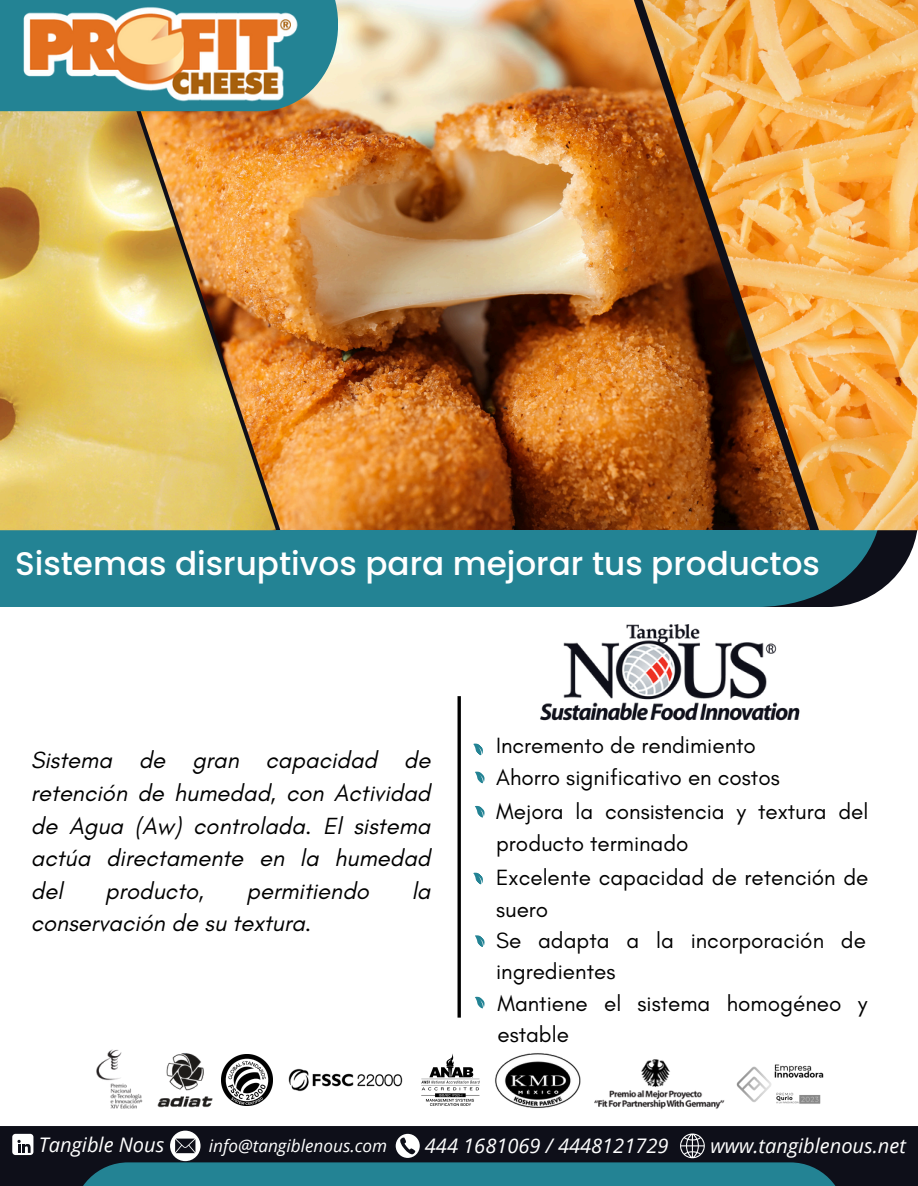
<style>
.page{position:relative;width:918px;height:1186px;background:#fff}
.page>*{position:absolute;margin:0;border:0;box-sizing:border-box;transform-origin:0 0}
.t1{font:500 32.7px "Poppins";color:#fff}
.t2{font:italic 23.85px/32.7px "Glacial Indifference";color:#000;text-align:justify}
.t3{font:22.5px/31.5px "Glacial Indifference";color:#000}
.t4{font:italic 20.1px "Open Sans";color:#fff}
.t5{font:italic 17.25px "Open Sans";color:#fff}
</style>
<div class="page">
<div style="left:0;top:530px;width:882px;height:77px;background:#238394"></div>
<img style="left:275px;top:0;width:367px;height:530px">
<img style="left:0;top:111px;width:275px;height:419px">
<img style="left:642px;top:0;width:276px;height:530px">
<div style="left:0;top:0;width:338px;height:111px;background:#238394"></div>
<img style="left:23px;top:7px;width:278px;height:95px">
<img style="left:540px;top:624px;width:260px;height:97px">
<hr style="left:458px;top:696px;width:3px;height:321px;background:#000">
<svg style="left:473px;top:743px;width:10px;height:13px"></svg>
<svg style="left:475px;top:771px;width:10px;height:13px"></svg>
<svg style="left:475px;top:805px;width:10px;height:13px"></svg>
<svg style="left:473px;top:872px;width:10px;height:13px"></svg>
<svg style="left:475px;top:935px;width:10px;height:12px"></svg>
<div style="left:0;top:1126px;width:918px;height:60px;background:#0e0f19"></div>
<div style="left:73px;top:1162px;width:772px;height:24px;background:#238394"></div>
<img style="left:96px;top:1049px;width:47px;height:60px">
<img style="left:158px;top:1053px;width:55px;height:55px">
<img style="left:594px;top:1059px;width:131px;height:50px">
<img style="left:421px;top:1053px;width:59px;height:53px">
<img style="left:288px;top:1068px;width:115px;height:24px">
<img style="left:222px;top:1054px;width:51px;height:51px">
<img style="left:736px;top:1064px;width:88px;height:40px">
<img style="left:495px;top:1053px;width:86px;height:55px">
<div style="left:12px;top:1134px;width:21px;height:21px;background:#fff;border-radius:3px"></div>
<svg style="left:17px;top:1140px;width:14px;height:13px"></svg>
<svg style="left:396px;top:1134px;width:24px;height:24px"></svg>
<svg style="left:680px;top:1133px;width:25px;height:25px"></svg>
<svg style="left:170px;top:1130px;width:31px;height:31px"></svg>
<svg style="left:475px;top:996px;width:10px;height:13px"></svg>
<p class="t1" style="left:15px;top:541px;width:806px">Sistemas disruptivos para mejorar tus productos</p>
<p class="t2" style="left:31px;top:743px;width:401px">Sistema de gran capacidad de retención de humedad, con Actividad de Agua (Aw) controlada. El sistema actúa directamente en la humedad del</p>
<p class="t2" style="left:105px;top:874px;width:100px">producto,</p>
<p class="t2" style="left:246px;top:874px;width:124px">permitiendo</p>
<p class="t2" style="left:412px;top:874px;width:20px">la</p>
<p class="t2" style="left:31px;top:907px;width:282px">conservación de su textura.</p>
<p class="t3" style="left:496px;top:729px;width:261px">Incremento de rendimiento</p>
<p class="t3" style="left:496px;top:761px;width:285px">Ahorro significativo en costos</p>
<p class="t3" style="left:496px;top:796px;width:374px">Mejora la consistencia y textura del producto terminado</p>
<p class="t3" style="left:496px;top:862px;width:374px">Excelente capacidad de retención de suero</p>
<p class="t3" style="left:496px;top:924px;width:371px">Se adapta a la incorporación de ingredientes</p>
<p class="t3" style="left:497px;top:987px;width:371px">Mantiene el sistema homogéneo y estable</p>
<p class="t4" style="left:39px;top:1130px;width:127px">Tangible Nous</p>
<p class="t5" style="left:209px;top:1133px;width:180px">info@tangiblenous.com</p>
<p class="t4" style="left:425px;top:1131px;width:245px">444 1681069 / 4448121729</p>
<p class="t4" style="left:710px;top:1131px;width:197px">www.tangiblenous.net</p>
</div>
